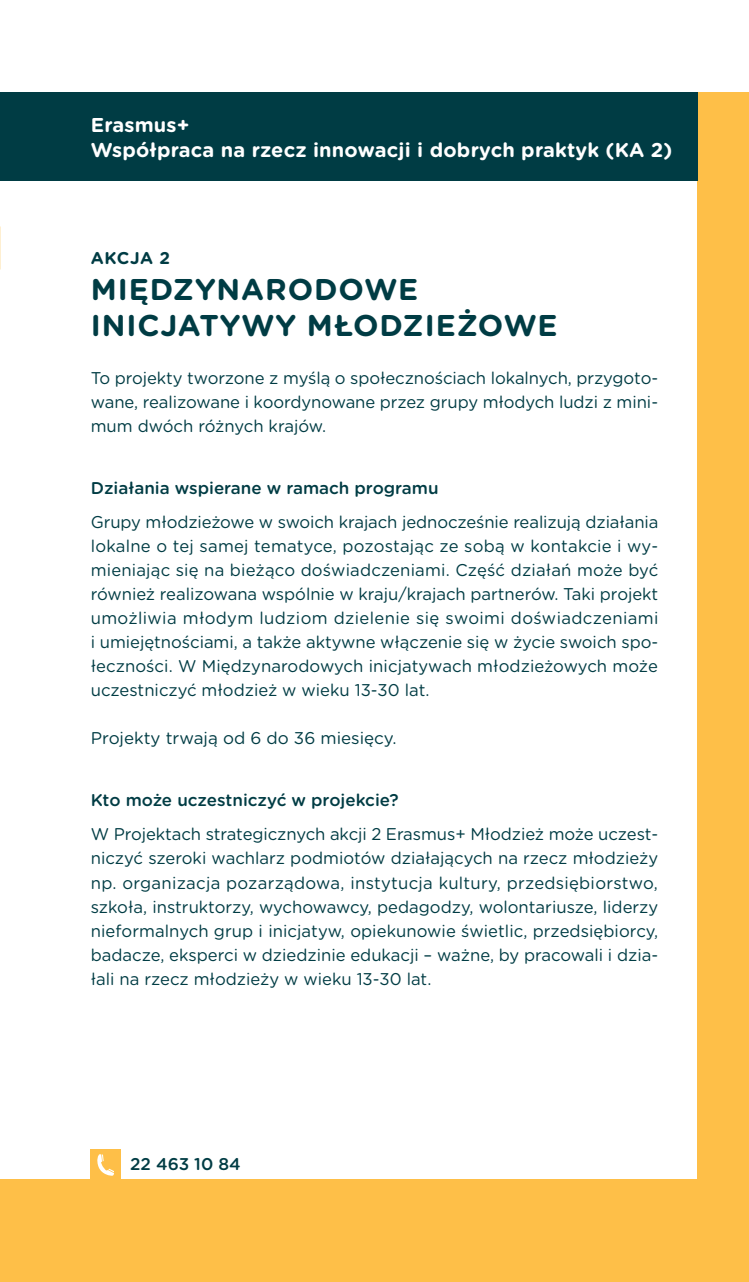
<style>
.page{position:relative;width:749px;height:1282px;background:#fff}
.page>*{position:absolute;margin:0;border:0;box-sizing:border-box;transform-origin:0 0}
.t1{font:700 30px/36px "Gotham Rounded";letter-spacing:.03em;color:#003c44}
.t2{font:700 20px/24px "Gotham Rounded";letter-spacing:.01em;color:#fff}
.t3{font:17px/24px "Gotham Rounded";color:#003c44;text-align:justify}
.t4{font:500 17px "Gotham Rounded";color:#003c44}
.t5{font:700 17px "Gotham Rounded";letter-spacing:.035em;color:#003c44}
</style>
<div class="page">
<div style="left:1px;top:92px;width:747px;height:89px;background:#febf48"></div>
<div style="left:697px;top:150px;width:51px;height:1099px;background:#febf48"></div>
<div style="left:90px;top:1149px;width:31px;height:32px;background:#febf48"></div>
<svg style="left:97px;top:1154px;width:17px;height:21px"></svg>
<div style="left:0;top:1178px;width:748px;height:103px;background:#febf48"></div>
<div style="left:0;top:92px;width:697px;height:89px;background:#003c44"></div>
<p class="t2" style="left:91px;top:113px;width:583px">Erasmus+<br>Współpraca na rzecz innowacji i dobrych praktyk (KA 2)</p>
<p class="t5" style="left:91px;top:246px;width:81px">Akcja 2</p>
<h1 class="t1" style="left:91px;top:270px;width:468px">M iędzynarodowe inicjatywy młodzieżowe</h1>
<p class="t3" style="left:91px;top:365px;width:568px">To projekty tworzone z myślą o społecznościach lokalnych, przygoto&shy;wane, realizowane i koordynowane przez grupy młodych ludzi z mini&shy;mum dwóch różnych krajów.</p>
<p class="t4" style="left:91px;top:476px;width:349px">Działania wspierane w ramach programu</p>
<p class="t3" style="left:91px;top:509px;width:569px">Grupy młodzieżowe w swoich krajach jednocześnie realizują działania lokalne o tej samej tematyce, pozostając ze sobą w kontakcie i wy&shy;mieniając się na bieżąco doświadczeniami. Część działań może być również realizowana wspólnie w kraju/krajach partnerów. Taki projekt umożliwia młodym ludziom dzielenie się swoimi doświadczeniami i umiejętnościami, a także aktywne włączenie się w życie swoich spo&shy;łeczności. W Międzynarodowych inicjatywach młodzieżowych może uczestniczyć młodzież w wieku 13-30 lat.</p>
<p class="t3" style="left:91px;top:725px;width:307px">Projekty trwają od 6 do 36 miesięcy.</p>
<p class="t4" style="left:91px;top:788px;width:309px">Kto może uczestniczyć w projekcie?</p>
<p class="t3" style="left:91px;top:821px;width:569px">W Projektach strategicznych akcji 2 Erasmus+ Młodzież może uczest&shy;niczyć szeroki wachlarz podmiotów działających na rzecz młodzieży np. organizacja pozarządowa, instytucja kultury, przedsiębiorstwo, szkoła, instruktorzy, wychowawcy, pedagodzy, wolontariusze, liderzy nieformalnych grup i inicjatyw, opiekunowie świetlic, przedsiębiorcy, badacze, eksperci w dziedzinie edukacji – ważne, by pracowali i dzia&shy;łali na rzecz młodzieży w wieku 13-30 lat.</p>
<p class="t4" style="left:130px;top:1152px;width:112px">22 463 10 84</p>
</div>
